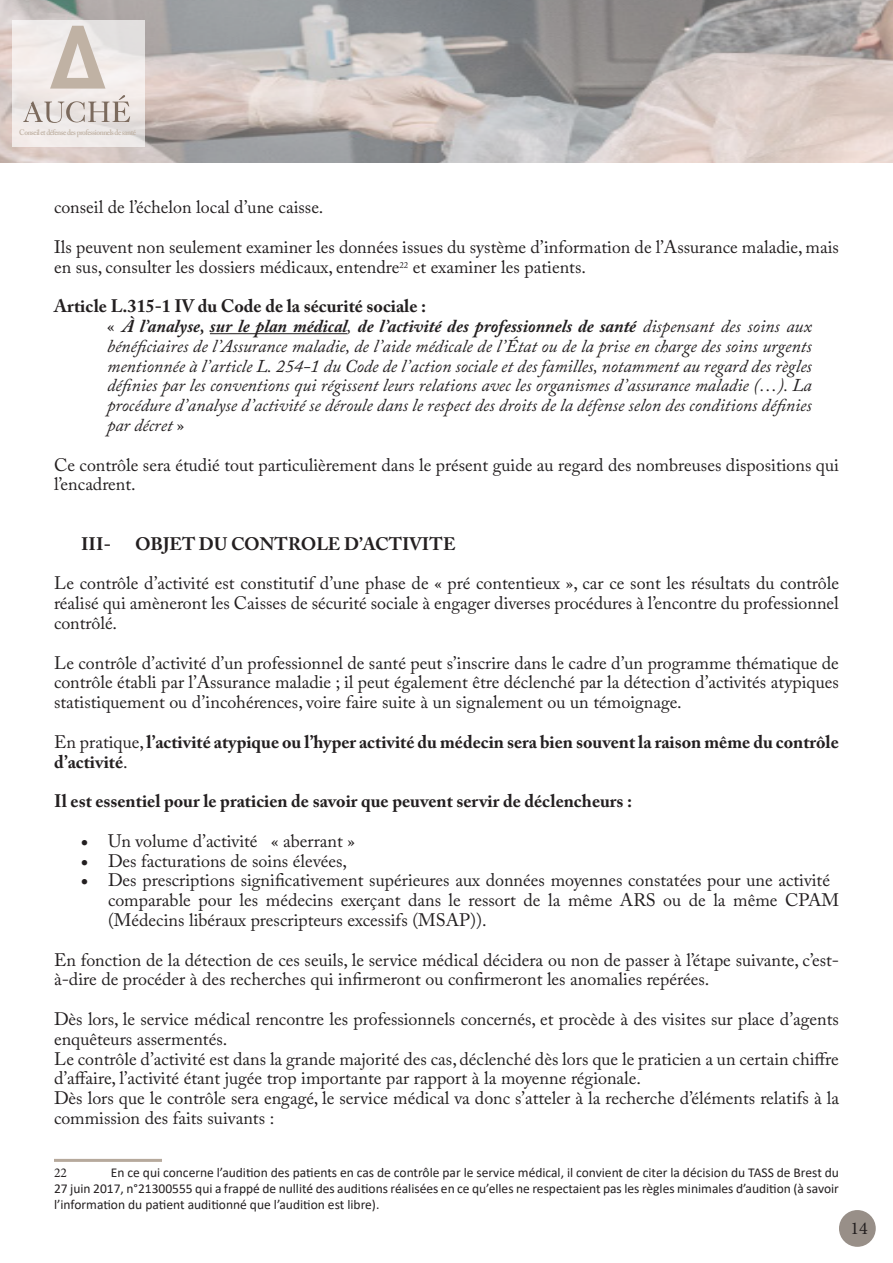
<style>
.page{position:relative;width:893px;height:1263px;background:#fff}
.page>*{position:absolute;margin:0;border:0;box-sizing:border-box;transform-origin:0 0}
.t1{font:18px/19.8px "Adobe Caslon Pro";color:#231f20}
.t2{font:italic 18px/19.8px "Adobe Caslon Pro";color:#231f20;text-align:justify}
.t3{font:700 18px/19.8px "Adobe Caslon Pro";color:#231f20}
.t4{font:18px "Minion Pro";color:#231f20}
.Style_de_paragraphe_2{font:13.5px/16.2px "Calibri";color:#231f20;text-align:justify}
.Style_de_paragraphe_2-2{font:13.5px "Minion Pro";color:#231f20}
.t5{font:600 7.95px "Adobe Caslon Pro";letter-spacing:-.06em;color:#c0b2a4;scale:.93 1}
.s1{font-style:normal}
.s2{font-weight:700}
.s3{font-weight:400}
</style>
<div class="page">
<img style="left:0;top:0;width:893px;height:163px">
<div style="left:839px;top:1210px;width:37px;height:37px;background:#988f88;border-radius:50%"></div>
<svg style="left:12px;top:20px;width:133px;height:127px;fill:#f0ebe9"></svg>
<svg style="left:50px;top:26px;width:55px;height:63px"></svg>
<svg style="left:23px;top:95px;width:107px;height:28px"></svg>
<hr style="left:210px;top:333px;width:137px;height:1px;background:#231f20">
<hr style="left:54px;top:1159px;width:108px;height:3px;background:#b6a99c">
<p class="t5" style="left:19px;top:128px;width:127px">Conseil et défense des professionnels de santé</p>
<p class="t1" style="left:54px;top:197px;width:271px">conseil de l’échelon local d’une caisse.</p>
<p class="t1" style="left:54px;top:237px;width:786px">Ils peuvent non seulement examiner les données issues du système d’information de l’Assurance maladie, mais en sus, consulter les dossiers médicaux, entendre<sup>22</sup> et examiner les patients.</p>
<p class="t3" style="left:54px;top:296px;width:374px">Article L.315-1 IV du Code de la sécurité sociale :</p>
<p class="t2" style="left:107px;top:316px;width:706px"><span class="s1">«</span> <span class="s2">À l’analyse, sur le plan médical</span>, <span class="s2">de l’activité des professionnels de santé</span> dispensant des soins aux bénéficiaires de l’Assurance maladie, de l’aide médicale de l’État ou de la prise en charge des soins urgents mentionnée à l’article L. 254-1 du Code de l’action sociale et des familles, notamment au regard des règles définies par les conventions qui régissent leurs relations avec les organismes d’assurance maladie (…). La procédure d’analyse d’activité se déroule dans le respect des droits de la défense selon des conditions définies par décret <span class="s1">»</span></p>
<p class="t1" style="left:54px;top:454px;width:786px">Ce contrôle sera étudié tout particulièrement dans le présent guide au regard des nombreuses dispositions qui l’encadrent.</p>
<p class="t3" style="left:81px;top:534px;width:31px">III-</p>
<p class="t3" style="left:135px;top:534px;width:322px">OBJET DU CONTROLE D’ACTIVITE</p>
<p class="t1" style="left:54px;top:573px;width:787px;text-align:justify">Le contrôle d’activité est constitutif d’une phase de « pré contentieux », car ce sont les résultats du contrôle réalisé qui amèneront les Caisses de sécurité sociale à engager diverses procédures à l’encontre du professionnel contrôlé.</p>
<p class="t1" style="left:54px;top:652px;width:786px;text-align:justify">Le contrôle d’activité d’un professionnel de santé peut s’inscrire dans le cadre d’un programme thématique de contrôle établi par l’Assurance maladie ; il peut également être déclenché par la détection d’activités atypiques statistiquement ou d’incohérences, voire faire suite à un signalement ou un témoignage.</p>
<p class="t3" style="left:54px;top:732px;width:786px"><span class="s3">En pratique,</span> l’activité atypique ou l’hyper activité du médecin sera bien souvent la raison même du contrôle d’activité<span class="s3">.</span></p>
<p class="t3" style="left:54px;top:791px;width:580px">Il est essentiel pour le praticien de savoir que peuvent servir de déclencheurs :</p>
<p class="t1" style="left:81px;top:831px;width:275px">• Un volume d’activité́ « aberrant »</p>
<p class="t1" style="left:81px;top:850px;width:268px">• Des facturations de soins élevées,</p>
<p class="t1" style="left:108px;top:870px;width:733px;text-align:justify;text-indent:-27px">• Des prescriptions significativement supérieures aux données moyennes constatées pour une activité́ comparable pour les médecins exerçant dans le ressort de la même ARS ou de la même CPAM (Médecins libéraux prescripteurs excessifs (MSAP)).</p>
<p class="t1" style="left:54px;top:949px;width:787px">En fonction de la détection de ces seuils, le service médical décidera ou non de passer à l’étape suivante, c’est&shy;à-dire de procéder à des recherches qui infirmeront ou confirmeront les anomalies repérées.</p>
<p class="t1" style="left:54px;top:1009px;width:786px">Dès lors, le service médical rencontre les professionnels concernés, et procède à des visites sur place d’agents enquêteurs assermentés.</p>
<p class="t1" style="left:54px;top:1048px;width:786px">Le contrôle d’activité est dans la grande majorité des cas, déclenché dès lors que le praticien a un certain chiffre d’affaire, l’activité étant jugée trop importante par rapport à la moyenne régionale.</p>
<p class="t1" style="left:54px;top:1088px;width:787px">Dès lors que le contrôle sera engagé, le service médical va donc s’atteler à la recherche d’éléments relatifs à la commission des faits suivants :</p>
<p class="Style_de_paragraphe_2" style="left:54px;top:1164px;width:786px;text-indent:57px">En ce qui concerne l’audition des patients en cas de contrôle par le service médical, il convient de citer la décision du TASS de Brest du 27 juin 2017, n°21300555 qui a frappé de nullité des auditions réalisées en ce qu’elles ne respectaient pas les règles minimales d’audition (à savoir l’information du patient auditionné que l’audition est libre).</p>
<p class="Style_de_paragraphe_2-2" style="left:54px;top:1163px;width:14px">22</p>
<p class="t4" style="left:850px;top:1216px;width:19px">14</p>
</div>
